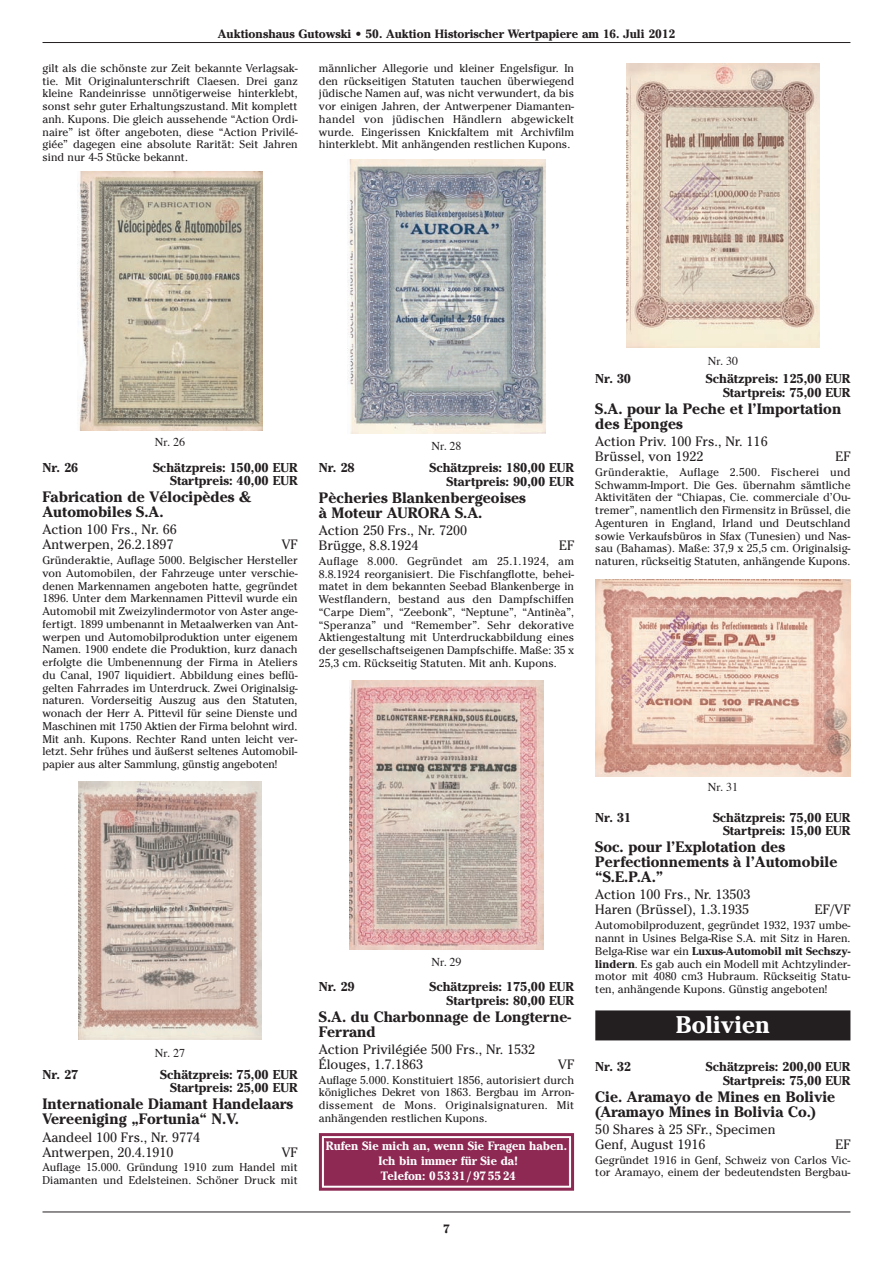
<style>
.page{position:relative;width:893px;height:1263px;background:#fff}
.page>*{position:absolute;margin:0;border:0;box-sizing:border-box;transform-origin:0 0}
.t1{font:700 24px "Cheltenham";color:#fff}
.t2{font:700 15px/15px "Cheltenham";color:#231f20}
.t3{font:13.5px/15px "Cheltenham";color:#231f20}
.t4{font:700 12.75px/13.5px "Cheltenham";color:#231f20;text-align:right}
.t5{font:700 12px/15px "Cheltenham";color:#fff;text-align:center}
.t6{font:700 12px "Cheltenham";color:#231f20}
.t7{font:12px "Times";color:#231f20}
.t8{font:11.25px/12.8px "Cheltenham";color:#231f20;text-align:justify}
.s1{font-weight:700}
</style>
<div class="page">
<div style="left:595px;top:1010px;width:255px;height:30px;background:#231f20"></div>
<hr style="left:43px;top:42px;width:807px;height:1px;background:#231f20">
<hr style="left:43px;top:1211px;width:807px;height:1px;background:#231f20">
<img style="left:78px;top:171px;width:184px;height:259px">
<img style="left:79px;top:781px;width:182px;height:259px">
<img style="left:347px;top:160px;width:199px;height:273px">
<img style="left:350px;top:680px;width:193px;height:269px">
<div style="left:325px;top:1139px;width:243px;height:46px;background:#8d2953"></div>
<div style="left:320px;top:1134px;width:253px;height:55px;border:4px solid #fff"></div>
<div style="left:319px;top:1133px;width:255px;height:58px;border:3px solid #8d2953"></div>
<div style="left:324px;top:1138px;width:245px;height:48px;border:1px solid #8d2953"></div>
<img style="left:627px;top:64px;width:192px;height:284px">
<img style="left:595px;top:579px;width:255px;height:198px">
<p class="t6" style="left:218px;top:30px;width:459px">Auktionshaus Gutowski • 50. Auktion Historischer Wertpapiere am 16. Juli 2012</p>
<p class="t8" style="left:43px;top:62px;width:257px">gilt als die schönste zur Zeit bekannte Verlagsak&shy;tie. Mit Originalunterschrift Claesen. Drei ganz kleine Randeinrisse unnötigerweise hinterklebt, sonst sehr guter Erhaltungszustand. Mit komplett anh. Kupons. Die gleich aussehende “Action Ordi&shy;naire” ist öfter angeboten, diese “Action Privilé&shy;giée” dagegen eine absolute Rarität: Seit Jahren sind nur 4-5 Stücke bekannt.</p>
<p class="t8" style="left:319px;top:62px;width:257px">männlicher Allegorie und kleiner Engelsfigur. In den rückseitigen Statuten tauchen überwiegend jüdische Namen auf, was nicht verwundert, da bis vor einigen Jahren, der Antwerpener Diamanten&shy;handel von jüdischen Händlern abgewickelt wurde. Eingerissen Knickfaltem mit Archivfilm hinterklebt. Mit anhängenden restlichen Kupons.</p>
<p class="t7" style="left:155px;top:437px;width:32px">Nr. 26</p>
<p class="t7" style="left:431px;top:440px;width:32px">Nr. 28</p>
<p class="t4" style="left:43px;top:462px;width:37px">Nr. 26</p>
<p class="t4" style="left:153px;top:462px;width:146px">Schätzpreis: 150,00 EUR<br>Startpreis: 40,00 EUR</p>
<h2 class="t2" style="left:43px;top:491px;width:210px">Fabrication de Vélocipèdes &amp;<br>Automobiles S.A.</h2>
<p class="t3" style="left:43px;top:522px;width:136px">Action 100 Frs., Nr. 66<br>Antwerpen, 26.2.1897</p>
<p class="t3" style="left:282px;top:537px;width:17px">VF</p>
<p class="t8" style="left:43px;top:554px;width:257px">Gründeraktie, Auflage 5000. Belgischer Hersteller von Automobilen, der Fahrzeuge unter verschie&shy;denen Markennamen angeboten hatte, gegründet 1896. Unter dem Markennamen Pittevil wurde ein Automobil mit Zweizylindermotor von Aster ange&shy;fertigt. 1899 umbenannt in Metaalwerken van Ant&shy;werpen und Automobilproduktion unter eigenem Namen. 1900 endete die Produktion, kurz danach erfolgte die Umbenennung der Firma in Ateliers du Canal, 1907 liquidiert. Abbildung eines beflü&shy;gelten Fahrrades im Unterdruck. Zwei Originalsig&shy;naturen. Vorderseitig Auszug aus den Statuten, wonach der Herr A. Pittevil für seine Dienste und Maschinen mit 1750 Aktien der Firma belohnt wird.<br>Mit anh. Kupons. Rechter Rand unten leicht ver&shy;letzt. Sehr frühes und äußerst seltenes Automobil&shy;papier aus alter Sammlung, günstig angeboten!</p>
<p class="t4" style="left:319px;top:462px;width:37px">Nr. 28</p>
<p class="t4" style="left:429px;top:462px;width:146px">Schätzpreis: 180,00 EUR<br>Startpreis: 90,00 EUR</p>
<h2 class="t2" style="left:319px;top:492px;width:208px">Pècheries Blankenbergeoises à Moteur AURORA S.A.</h2>
<p class="t3" style="left:319px;top:523px;width:150px">Action 250 Frs., Nr. 7200<br>Brügge, 8.8.1924</p>
<p class="t3" style="left:559px;top:538px;width:16px">EF</p>
<p class="t8" style="left:319px;top:555px;width:257px">Auflage 8.000. Gegründet am 25.1.1924, am 8.8.1924 reorganisiert. Die Fischfangflotte, behei&shy;matet in dem bekannten Seebad Blankenberge in Westflandern, bestand aus den Dampfschiffen “Carpe Diem”, “Zeebonk”, “Neptune”, “Antinèa”, “Speranza” und “Remember”. Sehr dekorative Aktiengestaltung mit Unterdruckabbildung eines der gesellschaftseigenen Dampfschiffe. Maße: 35 x 25,3 cm. Rückseitig Statuten. Mit anh. Kupons.</p>
<p class="t7" style="left:155px;top:1047px;width:32px">Nr. 27</p>
<p class="t4" style="left:43px;top:1069px;width:37px">Nr. 27</p>
<p class="t4" style="left:160px;top:1069px;width:139px">Schätzpreis: 75,00 EUR<br>Startpreis: 25,00 EUR</p>
<h2 class="t2" style="left:43px;top:1098px;width:252px">Internationale Diamant Handelaars<br>Vereeniging „Fortunia“ N.V.</h2>
<p class="t3" style="left:43px;top:1129px;width:159px">Aandeel 100 Frs., Nr. 9774<br>Antwerpen, 20.4.1910</p>
<p class="t3" style="left:282px;top:1144px;width:17px">VF</p>
<p class="t8" style="left:43px;top:1161px;width:257px">Auflage 15.000. Gründung 1910 zum Handel mit<br>Diamanten und Edelsteinen. Schöner Druck mit</p>
<p class="t7" style="left:431px;top:957px;width:32px">Nr. 29</p>
<p class="t4" style="left:319px;top:981px;width:37px">Nr. 29</p>
<p class="t4" style="left:429px;top:981px;width:146px">Schätzpreis: 175,00 EUR<br>Startpreis: 80,00 EUR</p>
<h2 class="t2" style="left:319px;top:1010px;width:254px">S.A. du Charbonnage de Longterne-<br>Ferrand</h2>
<p class="t3" style="left:319px;top:1041px;width:218px">Action Privilégiée 500 Frs., Nr. 1532<br>Élouges, 1.7.1863</p>
<p class="t3" style="left:558px;top:1056px;width:17px">VF</p>
<p class="t8" style="left:319px;top:1073px;width:257px">Auflage 5.000. Konstituiert 1856, autorisiert durch königliches Dekret von 1863. Bergbau im Arron&shy;dissement de Mons. Originalsignaturen. Mit anhängenden restlichen Kupons.</p>
<p class="t5" style="left:326px;top:1139px;width:243px">Rufen Sie mich an, wenn Sie Fragen haben.<br>Ich bin immer für Sie da!<br>Telefon: 0 53 31 / 97 55 24</p>
<p class="t6" style="left:443px;top:1225px;width:8px">7</p>
<p class="t7" style="left:708px;top:356px;width:32px">Nr. 30</p>
<p class="t4" style="left:595px;top:373px;width:37px">Nr. 30</p>
<p class="t4" style="left:706px;top:373px;width:146px">Schätzpreis: 125,00 EUR<br>Startpreis: 75,00 EUR</p>
<h2 class="t2" style="left:595px;top:403px;width:247px">S.A. pour la Peche et l’Importation des Eponges</h2>
<p class="t3" style="left:595px;top:434px;width:174px">Action Priv. 100 Frs., Nr. 116<br>Brüssel, von 1922</p>
<p class="t3" style="left:836px;top:449px;width:16px">EF</p>
<p class="t8" style="left:595px;top:466px;width:257px">Gründeraktie, Auflage 2.500. Fischerei und Schwamm-Import. Die Ges. übernahm sämtliche Aktivitäten der “Chiapas, Cie. commerciale d’Ou&shy;tremer”, namentlich den Firmensitz in Brüssel, die Agenturen in England, Irland und Deutschland sowie Verkaufsbüros in Sfax (Tunesien) und Nas&shy;sau (Bahamas). Maße: 37,9 x 25,5 cm. Originalsig&shy;naturen, rückseitig Statuten, anhängende Kupons.</p>
<p class="t7" style="left:708px;top:781px;width:32px">Nr. 31</p>
<p class="t4" style="left:595px;top:812px;width:37px">Nr. 31</p>
<p class="t4" style="left:713px;top:812px;width:139px">Schätzpreis: 75,00 EUR<br>Startpreis: 15,00 EUR</p>
<h2 class="t2" style="left:595px;top:841px;width:244px">Soc. pour l’Explotation des<br>Perfectionnements à l’Automobile “S.E.P.A.”</h2>
<p class="t3" style="left:595px;top:887px;width:157px">Action 100 Frs., Nr. 13503<br>Haren (Brüssel), 1.3.1935</p>
<p class="t3" style="left:815px;top:902px;width:37px">EF/VF</p>
<p class="t8" style="left:595px;top:919px;width:257px">Automobilproduzent, gegründet 1932, 1937 umbe&shy;nannt in Usines Belga-Rise S.A. mit Sitz in Haren.<br>Belga-Rise war ein <span class="s1">Luxus-Automobil mit Sechszy&shy;lindern</span>. Es gab auch ein Modell mit Achtzylinder&shy;motor mit 4080 cm3 Hubraum. Rückseitig Statu&shy;ten, anhängende Kupons. Günstig angeboten!</p>
<h1 class="t1" style="left:676px;top:1016px;width:96px">Bolivien</h1>
<p class="t4" style="left:595px;top:1061px;width:37px">Nr. 32</p>
<p class="t4" style="left:706px;top:1061px;width:146px">Schätzpreis: 200,00 EUR<br>Startpreis: 75,00 EUR</p>
<h2 class="t2" style="left:595px;top:1090px;width:241px">Cie. Aramayo de Mines en Bolivie (Aramayo Mines in Bolivia Co.)</h2>
<p class="t3" style="left:595px;top:1121px;width:182px">50 Shares à 25 SFr., Specimen<br>Genf, August 1916</p>
<p class="t3" style="left:836px;top:1136px;width:16px">EF</p>
<p class="t8" style="left:595px;top:1153px;width:257px">Gegründet 1916 in Genf, Schweiz von Carlos Vic&shy;tor Aramayo, einem der bedeutendsten Bergbau-</p>
</div>
